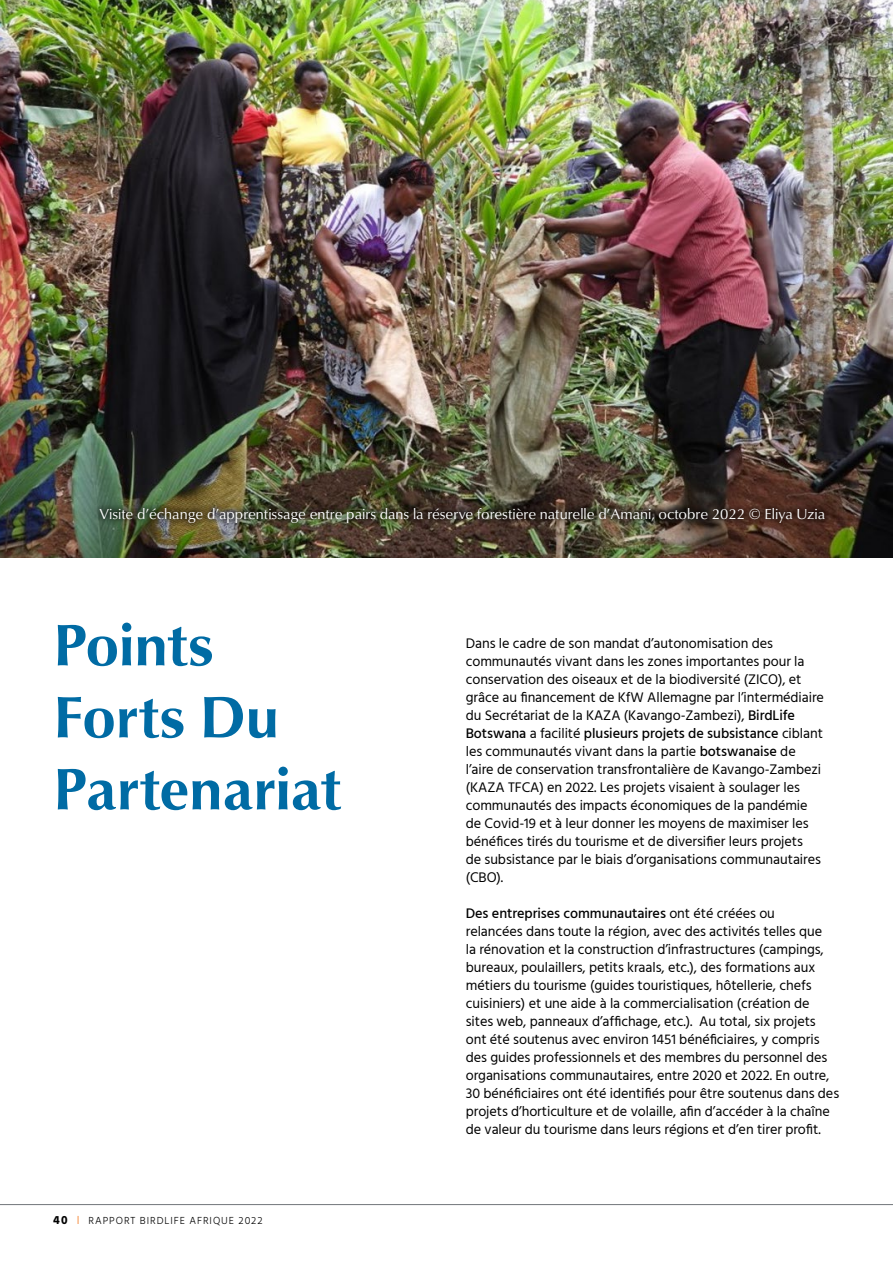
<style>
.page{position:relative;width:893px;height:1263px;background:#fff}
.page>*{position:absolute;margin:0;border:0;box-sizing:border-box;transform-origin:0 0}
.t1{font:700 60px/72px "Classico URWTOT";color:#006ba4}
.t2{font:15px "Classico URWTOT";color:#fff}
.t3{font:14.25px/18px "Hind Madurai";letter-spacing:-.005em;color:#000}
.t4{font:300 10.5px "Hind Madurai";letter-spacing:.09em;color:#000}
.s1{font-weight:700;font-size:12px}
.s2{font-size:12px;color:#f47920}
.s3{font-weight:500}
</style>
<div class="page">
<hr style="left:0;top:1204px;width:893px;height:1px;background:#71767a">
<img style="left:0;top:0;width:893px;height:557px">
<div style="left:92px;top:500px;width:740px;height:31px;background:#000;opacity:.75"></div>
<p class="t2" style="left:99px;top:505px;width:727px">Visite d’échange d’apprentissage entre pairs dans la réserve forestière naturelle d’Amani, octobre 2022 © Eliya Uzia</p>
<h1 class="t1" style="left:53px;top:615px;width:289px">Points<br>Forts Du<br>Partenariat</h1>
<p class="t4" style="left:53px;top:1217px;width:211px"><span class="s1">40</span> <span class="s2">I</span> RAPPORT BIRDLIFE AFRIQUE 2022</p>
<p class="t3" style="left:466px;top:635px;width:360px">Dans le cadre de son mandat d’autonomisation des communautés vivant dans les zones importantes pour la conservation des oiseaux et de la biodiversité (ZICO), et grâce au financement de KfW Allemagne par l’intermédiaire du Secrétariat de la KAZA (Kavango-Zambezi), <span class="s3">BirdLife Botswana</span> a facilité <span class="s3">plusieurs projets de subsistance</span> ciblant les communautés vivant dans la partie <span class="s3">botswanaise</span> de l’aire de conservation transfrontalière de Kavango-Zambezi (KAZA TFCA) en 2022. Les projets visaient à soulager les communautés des impacts économiques de la pandémie de Covid-19 et à leur donner les moyens de maximiser les bénéfices tirés du tourisme et de diversifier leurs projets<br>de subsistance par le biais d’organisations communautaires (CBO).</p>
<p class="t3" style="left:466px;top:904px;width:375px"><span class="s3">Des entreprises communautaires</span> ont été créées ou<br>relancées dans toute la région, avec des activités telles que<br>la rénovation et la construction d’infrastructures (campings, bureaux, poulaillers, petits kraals, etc.), des formations aux métiers du tourisme (guides touristiques, hôtellerie, chefs cuisiniers) et une aide à la commercialisation (création de sites web, panneaux d’affichage, etc.). Au total, six projets ont été soutenus avec environ 1451 bénéficiaires, y compris des guides professionnels et des membres du personnel des organisations communautaires, entre 2020 et 2022. En outre, 30 bénéficiaires ont été identifiés pour être soutenus dans des projets d’horticulture et de volaille, afin d’accéder à la chaîne de valeur du tourisme dans leurs régions et d’en tirer profit.</p>
</div>
